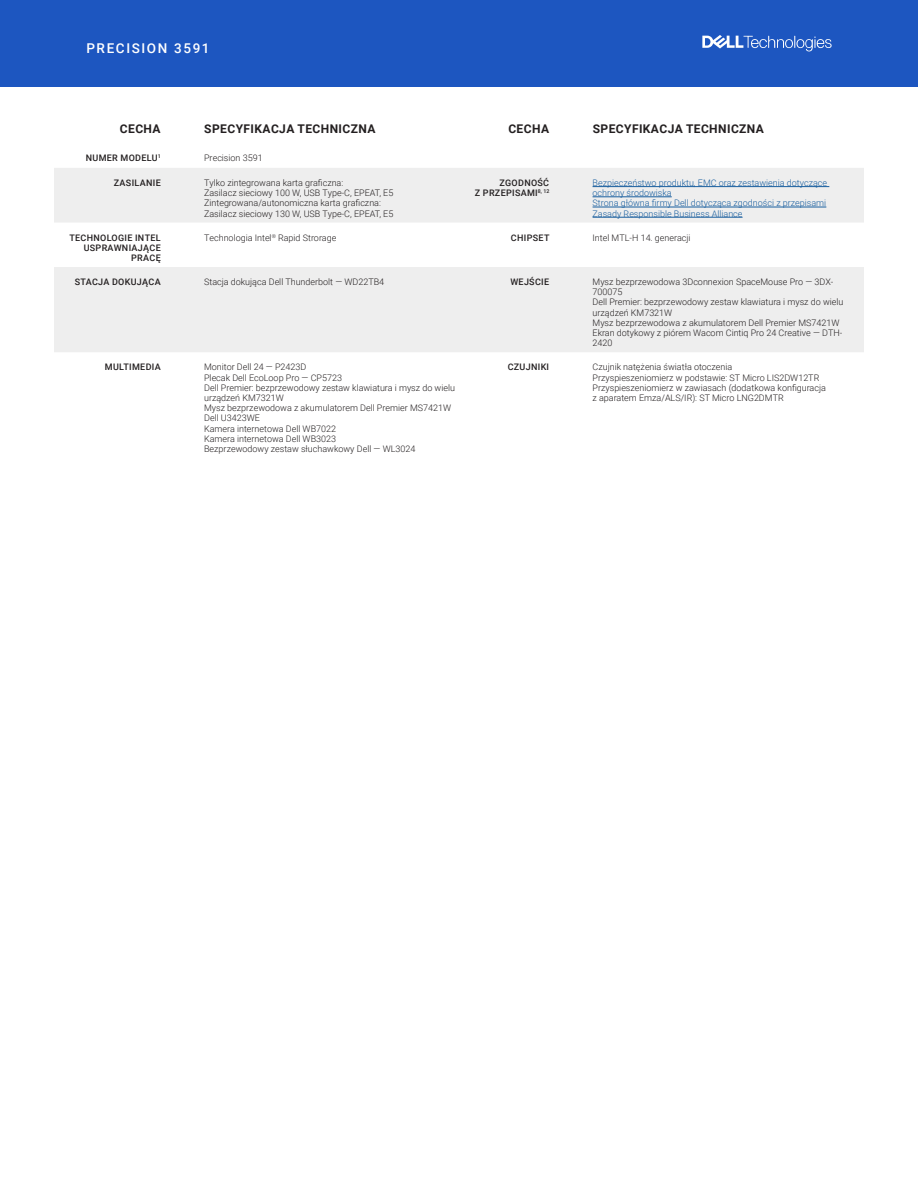
<style>
.page{position:relative;width:918px;height:1188px;background:#fff}
.page>*{position:absolute;margin:0;border:0;box-sizing:border-box;transform-origin:0 0}
.PRECISION_3591{font:500 13.5px "Roboto";letter-spacing:.12em;color:#fff}
.t1{font:700 12px "Roboto";letter-spacing:.035em;color:#231f20}
.Paragraph_5{font:300 9px/10.2px "Roboto";color:#231f20}
.Paragraph_4{font:300 9px/10.2px "Roboto";color:#231f20}
.Paragraph_2{font:300 9px/10.2px "Roboto";color:#231f20}
.Paragraph_2-2{font:300 9px/10.2px "Roboto";color:#175d9e}
.Paragraph_3{font:300 9px "Roboto";color:#231f20}
.Paragraph_3-2{font:500 9px/10.2px "Roboto";letter-spacing:.035em;color:#231f20;text-align:right}
.Paragraph_2-3{font:500 9px/10.2px "Roboto";letter-spacing:.035em;color:#231f20;text-align:right}
.Paragraph_4-2{font:500 9px "Roboto";letter-spacing:.035em;color:#231f20}
.Paragraph_5-2{font:500 9px "Roboto";letter-spacing:.035em;color:#231f20}
.Paragraph_1{font:300 9px "Roboto";color:#231f20}
.Paragraph_1-2{font:500 9px "Roboto";letter-spacing:.035em;color:#231f20}
</style>
<div class="page">
<div style="left:0;top:0;width:918px;height:86px;background:#1d56c0"></div>
<svg style="left:702px;top:35px;width:130px;height:16px"></svg>
<svg style="left:54px;top:168px;width:810px;height:184px;fill:#eee"></svg>
<hr style="left:593px;top:186px;width:236px;height:1px;background:#175d9e">
<hr style="left:593px;top:197px;width:79px;height:1px;background:#175d9e">
<hr style="left:593px;top:207px;width:233px;height:1px;background:#175d9e">
<hr style="left:593px;top:217px;width:150px;height:1px;background:#175d9e">
<p class="PRECISION_3591" style="left:86px;top:39px;width:125px">PRECISION 3591</p>
<p class="t1" style="left:120px;top:120px;width:42px">CECHA</p>
<p class="t1" style="left:204px;top:120px;width:173px">SPECYFIKACJA TECHNICZNA</p>
<p class="t1" style="left:508px;top:120px;width:42px">CECHA</p>
<p class="t1" style="left:593px;top:120px;width:173px">SPECYFIKACJA TECHNICZNA</p>
<p class="Paragraph_1-2" style="left:86px;top:151px;width:77px">NUMER MODELU<sup>1</sup></p>
<p class="Paragraph_1" style="left:204px;top:151px;width:60px">Precision 3591</p>
<p class="Paragraph_2-3" style="left:114px;top:177px;width:48px">ZASILANIE</p>
<p class="Paragraph_2" style="left:204px;top:177px;width:191px">Tylko zintegrowana karta graficzna:<br>Zasilacz sieciowy 100 W, USB Type-C, EPEAT, E5<br>Zintegrowana/autonomiczna karta graficzna:<br>Zasilacz sieciowy 130 W, USB Type-C, EPEAT, E5</p>
<p class="Paragraph_2-3" style="left:475px;top:177px;width:76px">ZGODNOŚĆ<br>Z PRZEPISAMI<sup>8,</sup> <sup>12</sup></p>
<p class="Paragraph_2-2" style="left:593px;top:177px;width:236px">Bezpieczeństwo produktu, EMC oraz zestawienia dotyczące ochrony środowiska<br>Strona główna firmy Dell dotycząca zgodności z przepisami Zasady Responsible Business Alliance</p>
<p class="Paragraph_3-2" style="left:69px;top:232px;width:93px">TECHNOLOGIE INTEL<br>USPRAWNIAJĄCE<br>PRACĘ</p>
<p class="Paragraph_3" style="left:204px;top:231px;width:134px">Technologia Intel<sup>®</sup> Rapid Strorage</p>
<p class="Paragraph_3-2" style="left:511px;top:232px;width:40px">CHIPSET</p>
<p class="Paragraph_3" style="left:593px;top:231px;width:100px">Intel MTL-H 14. generacji</p>
<p class="Paragraph_4-2" style="left:75px;top:276px;width:88px">STACJA DOKUJĄCA</p>
<p class="Paragraph_4" style="left:204px;top:276px;width:182px">Stacja dokująca Dell Thunderbolt — WD22TB4</p>
<p class="Paragraph_4-2" style="left:510px;top:276px;width:40px">WEJŚCIE</p>
<p class="Paragraph_4" style="left:593px;top:276px;width:252px">Mysz bezprzewodowa 3Dconnexion SpaceMouse Pro — 3DX-700075<br>Dell Premier: bezprzewodowy zestaw klawiatura i mysz do wielu urządzeń KM7321W<br>Mysz bezprzewodowa z akumulatorem Dell Premier MS7421W Ekran dotykowy z piórem Wacom Cintiq Pro 24 Creative — DTH-2420</p>
<p class="Paragraph_5-2" style="left:105px;top:361px;width:57px">MULTIMEDIA</p>
<p class="Paragraph_5" style="left:204px;top:362px;width:252px">Monitor Dell 24 — P2423D<br>Plecak Dell EcoLoop Pro — CP5723<br>Dell Premier: bezprzewodowy zestaw klawiatura i mysz do wielu urządzeń KM7321W<br>Mysz bezprzewodowa z akumulatorem Dell Premier MS7421W Dell U3423WE<br>Kamera internetowa Dell WB7022<br>Kamera internetowa Dell WB3023<br>Bezprzewodowy zestaw słuchawkowy Dell — WL3024</p>
<p class="Paragraph_5-2" style="left:508px;top:361px;width:43px">CZUJNIKI</p>
<p class="Paragraph_5" style="left:593px;top:362px;width:235px">Czujnik natężenia światła otoczenia<br>Przyspieszeniomierz w podstawie: ST Micro LIS2DW12TR Przyspieszeniomierz w zawiasach (dodatkowa konfiguracja z aparatem Emza/ALS/IR): ST Micro LNG2DMTR</p>
</div>
